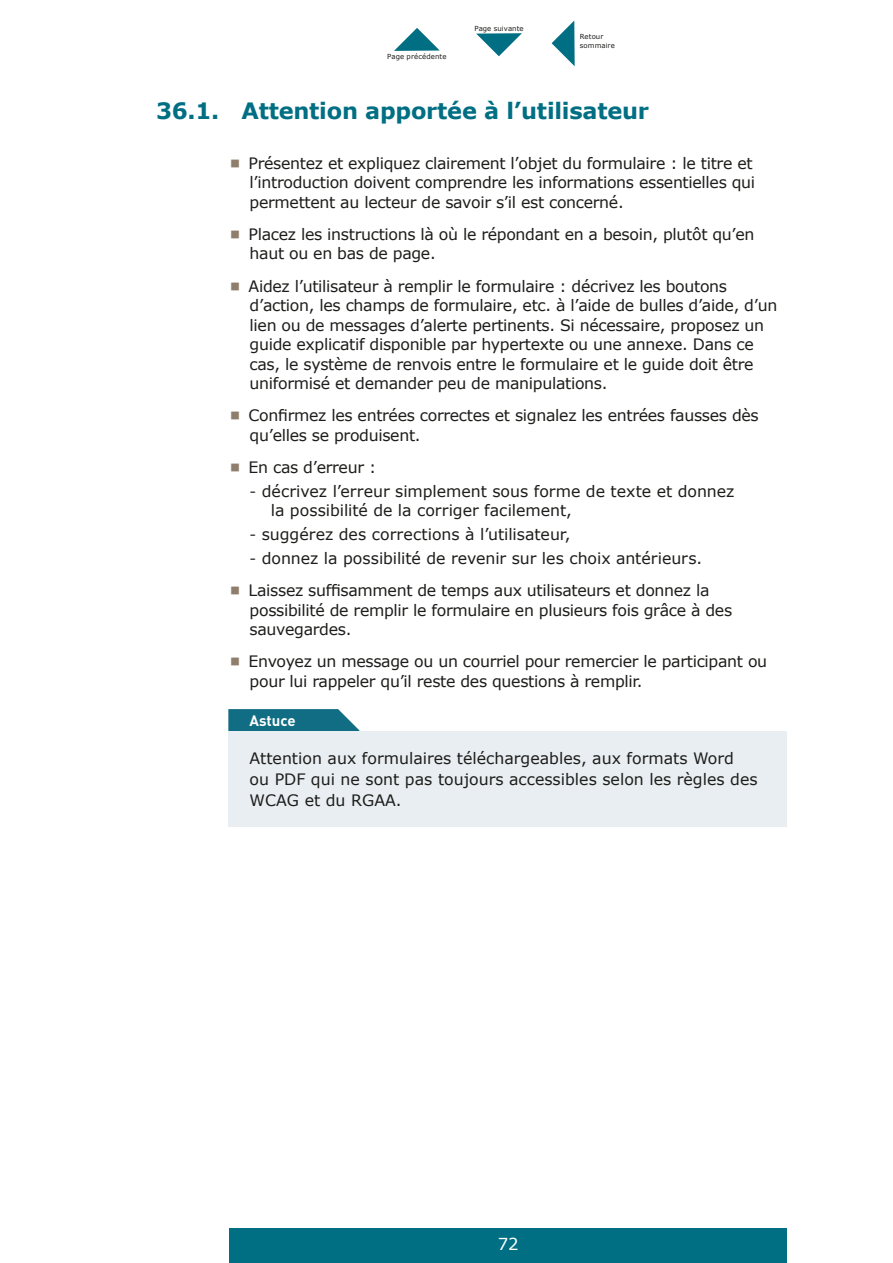
<style>
.page{position:relative;width:893px;height:1263px;background:#fff}
.page>*{position:absolute;margin:0;border:0;box-sizing:border-box;transform-origin:0 0}
.t1{font:700 22.5px "Verdana";letter-spacing:-.01em;color:#006e83}
.t2{font:16.5px "Verdana";color:#fff}
._07-PART-E-Astuce-Te{font:15.75px/19.5px "Verdana";letter-spacing:-.02em;color:#1d1d1b}
._07-PART-E-Astuce-Te-2{font:15.75px/21px "Verdana";color:#1d1d1b}
._07-PART-E-Astuce-Ti{font:700 15px "DIN Pro";color:#fff}
.t3{font:6.9px/8.7px "Verdana";letter-spacing:.01em;color:#1d1d1b}
.s1{font-size:15px}
</style>
<div class="page">
<div style="left:230px;top:1229px;width:557px;height:34px;background:#006e83"></div>
<svg style="left:394px;top:28px;width:46px;height:23px"></svg>
<svg style="left:476px;top:33px;width:46px;height:23px"></svg>
<svg style="left:552px;top:21px;width:23px;height:45px"></svg>
<svg style="left:228px;top:709px;width:131px;height:22px;background:#24798d"></svg>
<div style="left:228px;top:731px;width:559px;height:95px;background:#e9eef2"></div>
<p class="t3" style="left:387px;top:52px;width:61px">Page précédente</p>
<p class="t3" style="left:474px;top:24px;width:51px">Page suivante</p>
<p class="t3" style="left:580px;top:33px;width:37px">Retour sommaire</p>
<p class="t1" style="left:156px;top:96px;width:494px">36.1. Attention apportée à l’utilisateur</p>
<p class="_07-PART-E-Astuce-Te" style="left:249px;top:153px;width:508px">Présentez et expliquez clairement l’objet du formulaire : le titre et l’introduction doivent comprendre les informations essentielles qui permettent au lecteur de savoir s’il est concerné.</p>
<p class="_07-PART-E-Astuce-Te" style="left:249px;top:225px;width:507px">Placez les instructions là où le répondant en a besoin, plutôt qu’en haut ou en bas de page.</p>
<p class="_07-PART-E-Astuce-Te" style="left:249px;top:276px;width:530px">Aidez l’utilisateur à remplir le formulaire : décrivez les boutons d’action, les champs de formulaire, etc. à l’aide de bulles d’aide, d’un lien ou de messages d’alerte pertinents. Si nécessaire, proposez un guide explicatif disponible par hypertexte ou une annexe. Dans ce cas, le système de renvois entre le formulaire et le guide doit être uniformisé et demander peu de manipulations.</p>
<p class="_07-PART-E-Astuce-Te" style="left:249px;top:406px;width:512px">Confirmez les entrées correctes et signalez les entrées fausses dès qu’elles se produisent.</p>
<p class="_07-PART-E-Astuce-Te" style="left:249px;top:458px;width:129px">En cas d’erreur :</p>
<p class="_07-PART-E-Astuce-Te" style="left:271px;top:482px;width:465px;text-indent:-21px"><span class="s1">-</span> décrivez l’erreur simplement sous forme de texte et donnez la possibilité de la corriger facilement,</p>
<p class="_07-PART-E-Astuce-Te-2" style="left:250px;top:524px;width:322px"><span class="s1">-</span> suggérez des corrections à l’utilisateur,</p>
<p class="_07-PART-E-Astuce-Te" style="left:250px;top:549px;width:454px"><span class="s1">-</span> donnez la possibilité de revenir sur les choix antérieurs.</p>
<p class="_07-PART-E-Astuce-Te" style="left:249px;top:581px;width:485px">Laissez suffisamment de temps aux utilisateurs et donnez la possibilité de remplir le formulaire en plusieurs fois grâce à des sauvegardes.</p>
<p class="_07-PART-E-Astuce-Te" style="left:249px;top:652px;width:520px">Envoyez un message ou un courriel pour remercier le participant ou pour lui rappeler qu’il reste des questions à remplir.</p>
<p class="_07-PART-E-Astuce-Ti" style="left:250px;top:710px;width:47px">Astuce</p>
<p class="_07-PART-E-Astuce-Te-2" style="left:250px;top:748px;width:510px">Attention aux formulaires téléchargeables, aux formats Word<br>ou PDF qui ne sont pas toujours accessibles selon les règles des<br>WCAG et du RGAA.</p>
<p class="t2" style="left:498px;top:1233px;width:22px">72</p>
</div>
